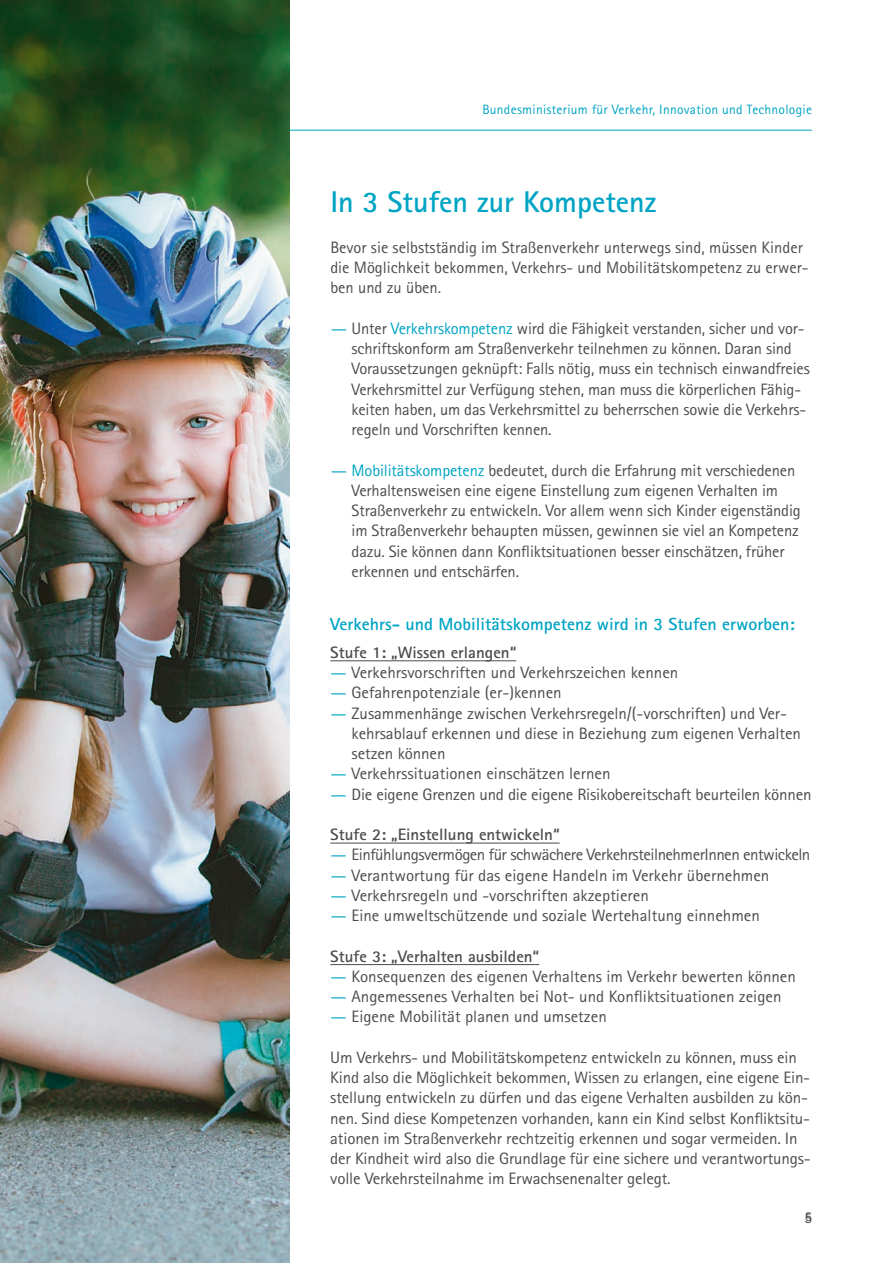
<style>
.page{position:relative;width:893px;height:1263px;background:#fff}
.page>*{position:absolute;margin:0;border:0;box-sizing:border-box;transform-origin:0 0}
.t1{font:700 30px "Rotis Sans Serif";color:#00a4c4}
.t2{font:700 17.55px "Rotis Sans Serif";color:#00a4c4}
.t3{font:16.5px/20.2px "Rotis Sans Serif";letter-spacing:-.01em;color:#4b4c4d}
.t4{font:700 16.5px "Rotis Sans Serif";color:#4b4c4d}
.t5{font:16.5px "Rotis Sans Serif";letter-spacing:-.03em;color:#4b4c4d}
.t6{font:15px "Rotis Sans Serif";color:#4b4c4d}
.t7{font:13.5px "Rotis Sans Serif";letter-spacing:.02em;color:#00a4c4}
.t8{font:13.5px "Rotis Sans Serif";color:#4b4c4d}
.s1{color:#00a4c4}
</style>
<div class="page">
<hr style="left:81px;top:130px;width:731px;height:1px;background:#00a4c4">
<hr style="left:330px;top:660px;width:186px;height:1px;background:#4b4c4d">
<hr style="left:330px;top:843px;width:230px;height:1px;background:#4b4c4d">
<hr style="left:330px;top:964px;width:209px;height:1px;background:#4b4c4d">
<img style="left:0;top:0;width:289px;height:1263px">
<p class="t7" style="left:482px;top:101px;width:331px">Bundesministerium für Verkehr, Innovation und Technologie</p>
<h1 class="t1" style="left:330px;top:183px;width:328px">In 3 Stufen zur Kompetenz</h1>
<p class="t3" style="left:330px;top:237px;width:480px">Bevor sie selbstständig im Straßenverkehr unterwegs sind, müssen Kinder die Möglichkeit bekommen, Verkehrs- und Mobilitätskompetenz zu erwer&shy;ben und zu üben.</p>
<p class="t3" style="left:352px;top:318px;width:460px;text-indent:-21px"><span class="s1">—</span> Unter <span class="s1">Verkehrskompetenz</span> wird die Fähigkeit verstanden, sicher und vor&shy;schriftskonform am Straßenverkehr teilnehmen zu können. Daran sind Voraussetzungen geknüpft: Falls nötig, muss ein technisch einwandfreies Verkehrsmittel zur Verfügung stehen, man muss die körperlichen Fähig&shy;keiten haben, um das Verkehrsmittel zu beherrschen sowie die Verkehrs&shy;regeln und Vorschriften kennen.</p>
<p class="t3" style="left:352px;top:460px;width:451px;text-indent:-21px"><span class="s1">— Mobilitätskompetenz</span> bedeutet, durch die Erfahrung mit verschiedenen Verhaltensweisen eine eigene Einstellung zum eigenen Verhalten im Straßenverkehr zu entwickeln. Vor allem wenn sich Kinder eigenständig im Straßenverkehr behaupten müssen, gewinnen sie viel an Kompetenz dazu. Sie können dann Konfliktsituationen besser einschätzen, früher erkennen und entschärfen.</p>
<p class="t2" style="left:330px;top:613px;width:466px">Verkehrs- und Mobilitätskompetenz wird in 3 Stufen erworben:</p>
<p class="t4" style="left:330px;top:642px;width:187px">Stufe 1: „Wissen erlangen“</p>
<p class="t3" style="left:330px;top:662px;width:350px"><span class="s1">—</span> Verkehrsvorschriften und Verkehrszeichen kennen</p>
<p class="t3" style="left:330px;top:682px;width:233px"><span class="s1">—</span> Gefahrenpotenziale (er-)kennen</p>
<p class="t3" style="left:352px;top:703px;width:451px;text-indent:-21px"><span class="s1">—</span> Zusammenhänge zwischen Verkehrsregeln/(-vorschriften) und Ver&shy;kehrsablauf erkennen und diese in Beziehung zum eigenen Verhalten setzen können</p>
<p class="t3" style="left:330px;top:763px;width:282px"><span class="s1">—</span> Verkehrssituationen einschätzen lernen</p>
<p class="t3" style="left:330px;top:784px;width:483px"><span class="s1">—</span> Die eigene Grenzen und die eigene Risikobereitschaft beurteilen können</p>
<p class="t4" style="left:330px;top:824px;width:231px">Stufe 2: „Einstellung entwickeln“</p>
<p class="t5" style="left:330px;top:845px;width:482px"><span class="s1">—</span> Einfühlungsvermögen für schwächere VerkehrsteilnehmerInnen entwickeln</p>
<p class="t3" style="left:330px;top:865px;width:441px"><span class="s1">—</span> Verantwortung für das eigene Handeln im Verkehr übernehmen</p>
<p class="t3" style="left:330px;top:885px;width:320px"><span class="s1">—</span> Verkehrsregeln und -vorschriften akzeptieren</p>
<p class="t3" style="left:330px;top:905px;width:431px"><span class="s1">—</span> Eine umweltschützende und soziale Wertehaltung einnehmen</p>
<p class="t4" style="left:330px;top:946px;width:210px">Stufe 3: „Verhalten ausbilden“</p>
<p class="t3" style="left:330px;top:966px;width:467px"><span class="s1">—</span> Konsequenzen des eigenen Verhaltens im Verkehr bewerten können</p>
<p class="t3" style="left:330px;top:986px;width:453px"><span class="s1">—</span> Angemessenes Verhalten bei Not- und Konfliktsituationen zeigen</p>
<p class="t3" style="left:330px;top:1006px;width:278px"><span class="s1">—</span> Eigene Mobilität planen und umsetzen</p>
<p class="t3" style="left:330px;top:1047px;width:482px">Um Verkehrs- und Mobilitätskompetenz entwickeln zu können, muss ein Kind also die Möglichkeit bekommen, Wissen zu erlangen, eine eigene Ein&shy;stellung entwickeln zu dürfen und das eigene Verhalten ausbilden zu kön&shy;nen. Sind diese Kompetenzen vorhanden, kann ein Kind selbst Konfliktsitu&shy;ationen im Straßenverkehr rechtzeitig erkennen und sogar vermeiden. In der Kindheit wird also die Grundlage für eine sichere und verantwortungs&shy;volle Verkehrsteilnahme im Erwachsenenalter gelegt.</p>
<p class="t8" style="left:805px;top:1209px;width:8px">5</p>
<p class="t6" style="left:804px;top:1209px;width:9px">5</p>
</div>
